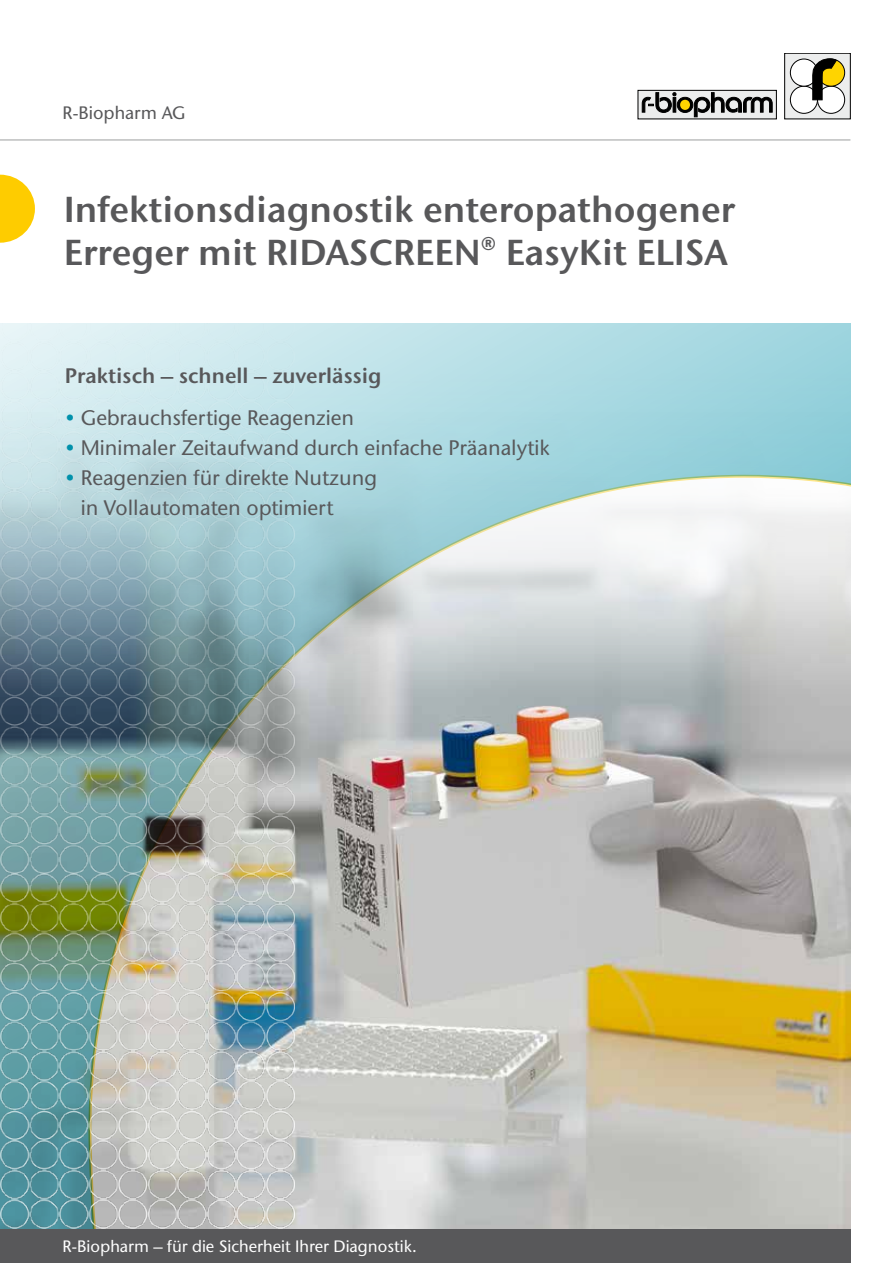
<style>
.page{position:relative;width:893px;height:1263px;background:#fff}
.page>*{position:absolute;margin:0;border:0;box-sizing:border-box;transform-origin:0 0}
.t1{font:600 36px/43.2px "Stone Sans ITC Std";color:#58585a}
.t2{font:500 21px/30px "Stone Sans ITC Std";color:#58585a}
.t3{font:600 21px "Stone Sans ITC Std";color:#58585a}
.t4{font:500 18px "Stone Sans ITC Std";color:#58585a}
.t5{font:500 16.5px "Stone Sans ITC Std";color:#fff}
.s1{color:#0091ab}
</style>
<div class="page">
<svg style="left:295px;top:323px;width:555px;height:132px;background:#acdae2"></svg>
<svg style="left:295px;top:455px;width:555px;height:774px;background:#c1c3b9"></svg>
<img style="left:0;top:323px;width:295px;height:906px">
<hr style="left:0;top:140px;width:850px;height:1px;background:#9c9e9f">
<div style="left:638px;top:90px;width:138px;height:29px;border:1px solid #000"></div>
<svg style="left:642px;top:92px;width:131px;height:25px;background:#959590"></svg>
<div style="left:785px;top:53px;width:65px;height:66px;background:#eceded"></div>
<div style="left:784px;top:53px;width:66px;height:66px;border:1px solid #000"></div>
<div style="left:790px;top:86px;width:27px;height:27px;background:#fff;border-radius:50%"></div>
<div style="left:790px;top:86px;width:28px;height:27px;border:1px solid #000;border-radius:50%"></div>
<div style="left:790px;top:59px;width:27px;height:27px;background:#fff;border-radius:50%"></div>
<div style="left:790px;top:59px;width:28px;height:27px;border:1px solid #000;border-radius:50%"></div>
<div style="left:817px;top:86px;width:28px;height:27px;background:#fff;border-radius:50%"></div>
<div style="left:817px;top:86px;width:28px;height:27px;border:1px solid #000;border-radius:50%"></div>
<div style="left:817px;top:59px;width:28px;height:27px;background:#ffd400;border-radius:50%"></div>
<div style="left:817px;top:59px;width:28px;height:27px;border:1px solid #000;border-radius:50%"></div>
<svg style="left:812px;top:58px;width:25px;height:42px"></svg>
<div style="left:0;top:1229px;width:850px;height:34px;background:#58585a"></div>
<svg style="left:0;top:175px;width:35px;height:68px"></svg>
<p class="t4" style="left:63px;top:102px;width:125px">R-Biopharm AG</p>
<h1 class="t1" style="left:64px;top:187px;width:673px">Infektionsdiagnostik enteropathogener<br>Erreger mit RIDASCREEN® EasyKit ELISA</h1>
<p class="t3" style="left:65px;top:363px;width:318px">Praktisch – schnell – zuverlässig</p>
<p class="t2" style="left:65px;top:402px;width:291px"><span class="s1">•</span> Gebrauchsfertige Reagenzien</p>
<p class="t2" style="left:65px;top:432px;width:486px"><span class="s1">•</span> Minimaler Zeitaufwand durch einfache Präanalytik</p>
<p class="t2" style="left:81px;top:462px;width:298px;text-indent:-16px"><span class="s1">•</span> Reagenzien für direkte Nutzung in Vollautomaten optimiert</p>
<p class="t5" style="left:63px;top:1236px;width:356px">R-Biopharm – für die Sicherheit Ihrer Diagnostik.</p>
</div>
